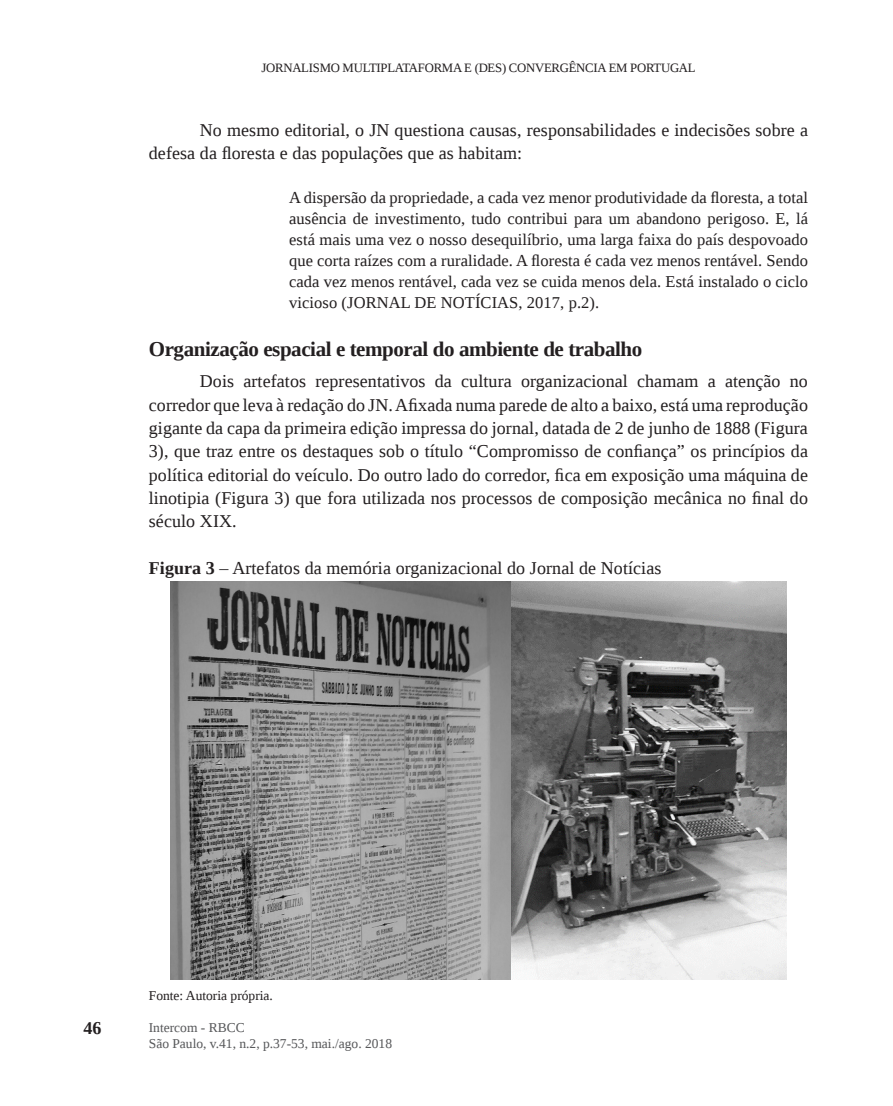
<style>
.page{position:relative;width:893px;height:1106px;background:#fff}
.page>*{position:absolute;margin:0;border:0;box-sizing:border-box;transform-origin:0 0}
.T1{font:700 21px "Liberation Serif";letter-spacing:-.02em;color:#231f20}
.PN{font:18px/23.2px "Liberation Serif";letter-spacing:.005em;color:#231f20}
.Tf{font:18px "Liberation Serif";letter-spacing:.005em;color:#231f20}
.t1{font:700 18px "Liberation Serif";color:#231f20}
.Cit{font:16.5px/21px "Liberation Serif";letter-spacing:.005em;color:#231f20;text-align:justify}
.t2{font:13.5px/16.2px "Liberation Serif";color:#57585a}
.Fon{font:13.5px "Liberation Serif";color:#231f20}
.t3{font:12.75px "Liberation Serif";letter-spacing:-.02em;color:#231f20}
.s1{font-weight:700}
</style>
<div class="page">
<img style="left:171px;top:581px;width:615px;height:398px">
<p class="t3" style="left:261px;top:59px;width:436px">JORNALISMO MULTIPLATAFORMA E (DES) CONVERGÊNCIA EM PORTUGAL</p>
<p class="PN" style="left:149px;top:118px;width:661px;text-indent:51px">No mesmo editorial, o JN questiona causas, responsabilidades e indecisões sobre a defesa da floresta e das populações que as habitam:</p>
<p class="Cit" style="left:289px;top:187px;width:520px">A dispersão da propriedade, a cada vez menor produtividade da floresta, a total ausência de investimento, tudo contribui para um abandono perigoso. E, lá está mais uma vez o nosso desequilíbrio, uma larga faixa do país despovoado que corta raízes com a ruralidade. A floresta é cada vez menos rentável. Sendo cada vez menos rentável, cada vez se cuida menos dela. Está instalado o ciclo vicioso (JORNAL DE NOTÍCIAS, 2017, p.2).</p>
<p class="T1" style="left:149px;top:334px;width:495px">Organização espacial e temporal do ambiente de trabalho</p>
<p class="PN" style="left:149px;top:370px;width:661px;text-align:justify;text-indent:51px">Dois artefatos representativos da cultura organizacional chamam a atenção no corredor que leva à redação do JN. Afixada numa parede de alto a baixo, está uma reprodução gigante da capa da primeira edição impressa do jornal, datada de 2 de junho de 1888 (Figura 3), que traz entre os destaques sob o título “Compromisso de confiança” os princípios da política editorial do veículo. Do outro lado do corredor, fica em exposição uma máquina de linotipia (Figura 3) que fora utilizada nos processos de composição mecânica no final do século XIX.</p>
<p class="Tf" style="left:149px;top:556px;width:514px"><span class="s1">Figura 3</span> – Artefatos da memória organizacional do Jornal de Notícias</p>
<p class="t1" style="left:84px;top:1016px;width:19px">46</p>
<p class="Fon" style="left:149px;top:987px;width:126px">Fonte: Autoria própria.</p>
<p class="t2" style="left:149px;top:1018px;width:245px">Intercom - RBCC<br>São Paulo, v.41, n.2, p.37-53, mai./ago. 2018</p>
</div>
